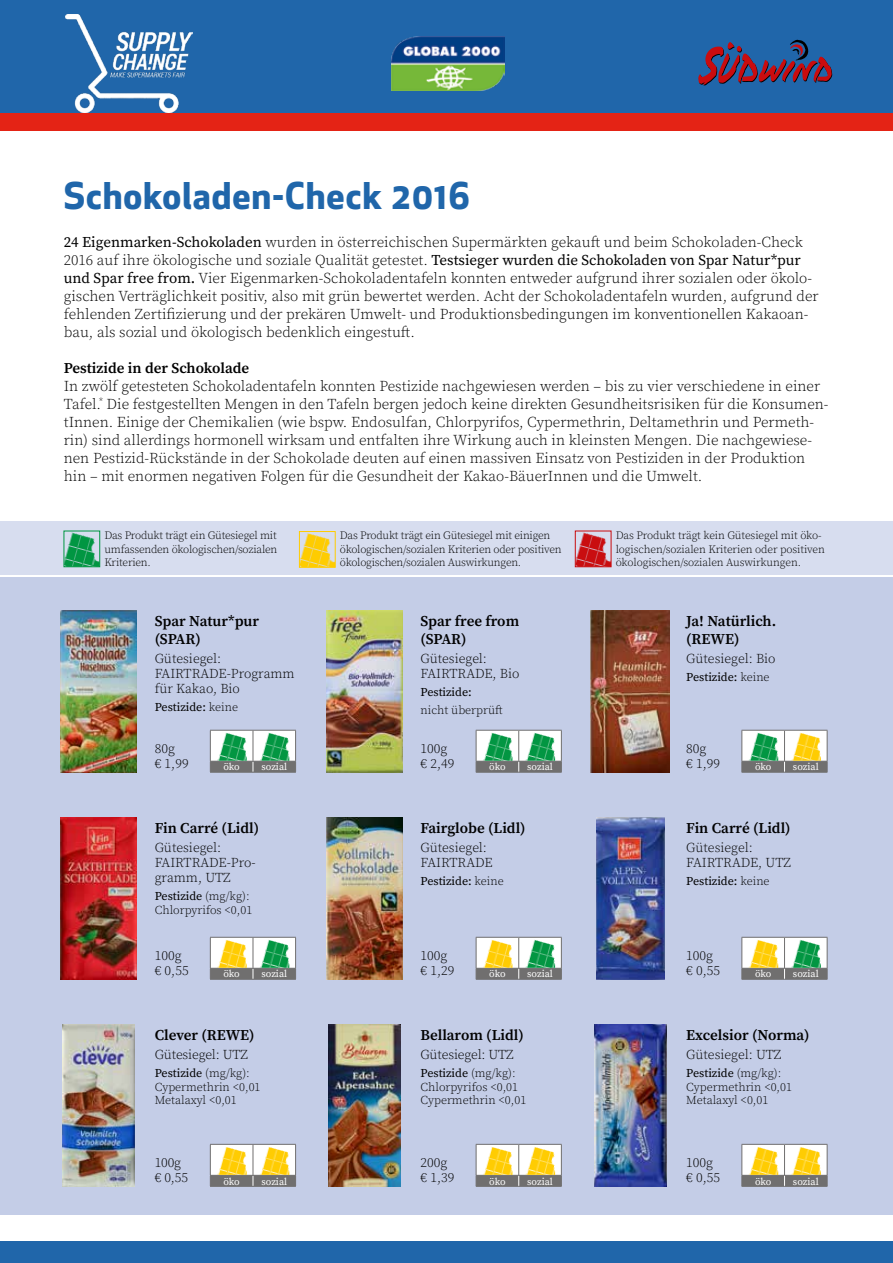
<style>
.page{position:relative;width:893px;height:1263px;background:#fff}
.page>*{position:absolute;margin:0;border:0;box-sizing:border-box;transform-origin:0 0}
.t1{font:700 36px "Apex New";letter-spacing:.025em;color:#2066aa}
.t2{font:300 15px/18px "Source Serif Pro";color:#000}
.t3{font:600 15px/18px "Source Serif Pro";color:#000}
.t4{font:300 13.5px/15px "Source Serif Pro";color:#000}
.t5{font:300 12px/13.5px "Source Serif Pro";color:#000}
.t6{font:12px "Source Serif Pro";color:#000}
.t7{font:300 11.25px/13.5px "Source Serif Pro";letter-spacing:-.02em;color:#000}
.t8{font:10.2px "Source Serif Pro";color:#fff}
.s1{font-weight:400}
.s2{font-weight:300}
</style>
<div class="page">
<div style="left:0;top:521px;width:893px;height:54px;background:#d7ddef"></div>
<div style="left:0;top:578px;width:893px;height:637px;background:#c4cde7"></div>
<div style="left:0;top:1242px;width:893px;height:21px;background:#2066aa"></div>
<img style="left:301px;top:533px;width:33px;height:33px">
<div style="left:299px;top:531px;width:37px;height:37px;border:1px solid #fc0"></div>
<img style="left:577px;top:533px;width:32px;height:32px">
<div style="left:575px;top:531px;width:36px;height:36px;border:1px solid #c90c0f"></div>
<img style="left:66px;top:533px;width:32px;height:32px">
<div style="left:64px;top:531px;width:36px;height:36px;border:1px solid #009641"></div>
<img style="left:60px;top:611px;width:77px;height:161px">
<svg style="left:210px;top:730px;width:86px;height:42px;background:#a8a8a8"></svg>
<hr style="left:210px;top:772px;width:43px;height:1px;background:#706f6f">
<hr style="left:253px;top:772px;width:43px;height:1px;background:#706f6f">
<img style="left:217px;top:731px;width:30px;height:30px">
<img style="left:259px;top:731px;width:30px;height:30px">
<img style="left:60px;top:818px;width:77px;height:161px">
<svg style="left:210px;top:937px;width:86px;height:42px;background:#a8a8a8"></svg>
<hr style="left:210px;top:979px;width:43px;height:1px;background:#706f6f">
<hr style="left:253px;top:979px;width:43px;height:1px;background:#706f6f">
<img style="left:217px;top:938px;width:30px;height:30px">
<img style="left:259px;top:938px;width:30px;height:30px">
<img style="left:62px;top:1025px;width:73px;height:161px">
<svg style="left:210px;top:1144px;width:86px;height:42px;background:#a8a7a8"></svg>
<hr style="left:210px;top:1186px;width:43px;height:1px;background:#706f6f">
<hr style="left:253px;top:1186px;width:43px;height:1px;background:#706f6f">
<img style="left:217px;top:1145px;width:30px;height:30px">
<img style="left:259px;top:1145px;width:30px;height:30px">
<img style="left:326px;top:611px;width:77px;height:161px">
<svg style="left:476px;top:730px;width:86px;height:42px;background:#a9a8a8"></svg>
<hr style="left:476px;top:772px;width:43px;height:1px;background:#706f6f">
<hr style="left:519px;top:772px;width:43px;height:1px;background:#706f6f">
<img style="left:482px;top:731px;width:30px;height:30px">
<img style="left:525px;top:731px;width:30px;height:30px">
<img style="left:326px;top:818px;width:77px;height:161px">
<svg style="left:476px;top:937px;width:86px;height:42px;background:#a9a8a8"></svg>
<hr style="left:476px;top:979px;width:43px;height:1px;background:#706f6f">
<hr style="left:519px;top:979px;width:43px;height:1px;background:#706f6f">
<img style="left:482px;top:938px;width:30px;height:30px">
<img style="left:525px;top:938px;width:30px;height:30px">
<img style="left:328px;top:1025px;width:73px;height:161px">
<svg style="left:476px;top:1144px;width:86px;height:42px;background:#a8a8a8"></svg>
<hr style="left:476px;top:1186px;width:43px;height:1px;background:#706f6f">
<hr style="left:519px;top:1186px;width:43px;height:1px;background:#706f6f">
<img style="left:482px;top:1145px;width:30px;height:30px">
<img style="left:525px;top:1145px;width:30px;height:30px">
<img style="left:591px;top:611px;width:79px;height:161px">
<svg style="left:741px;top:730px;width:87px;height:42px;background:#a9a8a9"></svg>
<hr style="left:741px;top:772px;width:43px;height:1px;background:#706f6f">
<hr style="left:784px;top:772px;width:43px;height:1px;background:#706f6f">
<img style="left:748px;top:731px;width:30px;height:30px">
<img style="left:791px;top:731px;width:30px;height:30px">
<img style="left:596px;top:818px;width:68px;height:161px">
<svg style="left:741px;top:937px;width:87px;height:42px;background:#a9a8a9"></svg>
<hr style="left:741px;top:979px;width:43px;height:1px;background:#706f6f">
<hr style="left:784px;top:979px;width:43px;height:1px;background:#706f6f">
<img style="left:748px;top:938px;width:30px;height:30px">
<img style="left:791px;top:938px;width:30px;height:30px">
<img style="left:594px;top:1025px;width:72px;height:161px">
<svg style="left:741px;top:1144px;width:87px;height:42px;background:#a8a8a8"></svg>
<hr style="left:741px;top:1186px;width:43px;height:1px;background:#706f6f">
<hr style="left:784px;top:1186px;width:43px;height:1px;background:#706f6f">
<img style="left:748px;top:1145px;width:30px;height:30px">
<img style="left:791px;top:1145px;width:30px;height:30px">
<div style="left:0;top:0;width:893px;height:113px;background:#2066aa"></div>
<img style="left:65px;top:15px;width:128px;height:97px">
<div style="left:0;top:113px;width:893px;height:17px;background:#e42315"></div>
<svg style="left:698px;top:40px;width:134px;height:45px"></svg>
<img style="left:391px;top:37px;width:113px;height:53px">
<h1 class="t1" style="left:64px;top:170px;width:408px">Schokoladen-Check 2016</h1>
<p class="t2" style="left:64px;top:234px;width:756px"><span class="s1">24 Eigenmarken-Schokoladen</span> wurden in österreichischen Supermärkten gekauft und beim Schokoladen-Check 2016 auf ihre ökologische und soziale Qualität getestet. <span class="s1">Testsieger wurden die Schokoladen von Spar Natur*pur und Spar free from.</span> Vier Eigenmarken-Schokoladentafeln konnten entweder aufgrund ihrer sozialen oder ökolo&shy;gischen Verträglichkeit positiv, also mit grün bewertet werden. Acht der Schokoladentafeln wurden, aufgrund der fehlenden Zertifizierung und der prekären Umwelt- und Produktionsbedingungen im konventionellen Kakaoan&shy;bau, als sozial und ökologisch bedenklich eingestuft.</p>
<p class="t3" style="left:64px;top:360px;width:187px">Pestizide in der Schokolade</p>
<p class="t2" style="left:64px;top:378px;width:766px">In zwölf getesteten Schokoladentafeln konnten Pestizide nachgewiesen werden – bis zu vier verschiedene in einer Tafel.<sup>*</sup> Die festgestellten Mengen in den Tafeln bergen jedoch keine direkten Gesundheitsrisiken für die Konsumen&shy;tInnen. Einige der Chemikalien (wie bspw. Endosulfan, Chlorpyrifos, Cypermethrin, Deltamethrin und Permeth&shy;rin) sind allerdings hormonell wirksam und entfalten ihre Wirkung auch in kleinsten Mengen. Die nachgewiese&shy;nen Pestizid-Rückstände in der Schokolade deuten auf einen massiven Einsatz von Pestiziden in der Produktion hin – mit enormen negativen Folgen für die Gesundheit der Kakao-BäuerInnen und die Umwelt.</p>
<p class="t7" style="left:104px;top:529px;width:175px;text-align:justify">Das Produkt trägt ein Gütesiegel mit umfassenden ökologischen/sozialen Kriterien.</p>
<p class="t7" style="left:340px;top:529px;width:223px">Das Produkt trägt ein Gütesiegel mit einigen ökologischen/sozialen Kriterien oder positiven ökologischen/sozialen Auswirkungen.</p>
<p class="t7" style="left:616px;top:529px;width:211px">Das Produkt trägt kein Gütesiegel mit öko&shy;logischen/sozialen Kriterien oder positiven ökologischen/sozialen Auswirkungen.</p>
<p class="t3" style="left:155px;top:612px;width:106px">Spar Natur*pur (SPAR)</p>
<p class="t4" style="left:155px;top:652px;width:141px">Gütesiegel:<br>FAIRTRADE-Programm für Kakao, Bio</p>
<p class="t6" style="left:155px;top:700px;width:85px">Pestizide: <span class="s2">keine</span></p>
<p class="t4" style="left:155px;top:741px;width:35px">80g<br>€ 1,99</p>
<p class="t8" style="left:223px;top:761px;width:18px">öko</p>
<p class="t8" style="left:261px;top:761px;width:27px">sozial</p>
<p class="t3" style="left:420px;top:612px;width:100px">Spar free from (SPAR)</p>
<p class="t4" style="left:420px;top:652px;width:100px">Gütesiegel:<br>FAIRTRADE, Bio</p>
<p class="t6" style="left:420px;top:685px;width:53px">Pestizide:</p>
<p class="t5" style="left:420px;top:703px;width:84px">nicht überprüft</p>
<p class="t4" style="left:420px;top:741px;width:35px">100g € 2,49</p>
<p class="t8" style="left:489px;top:761px;width:18px">öko</p>
<p class="t8" style="left:527px;top:761px;width:27px">sozial</p>
<p class="t3" style="left:686px;top:612px;width:91px">Ja! Natürlich. (REWE)</p>
<p class="t4" style="left:686px;top:652px;width:91px">Gütesiegel: Bio</p>
<p class="t6" style="left:686px;top:670px;width:85px">Pestizide: <span class="s2">keine</span></p>
<p class="t4" style="left:686px;top:741px;width:35px">80g<br>€ 1,99</p>
<p class="t8" style="left:755px;top:761px;width:18px">öko</p>
<p class="t8" style="left:793px;top:761px;width:27px">sozial</p>
<p class="t3" style="left:155px;top:820px;width:106px">Fin Carré (Lidl)</p>
<p class="t4" style="left:155px;top:841px;width:102px">Gütesiegel:<br>FAIRTRADE-Pro&shy;gramm, UTZ</p>
<p class="t5" style="left:155px;top:890px;width:99px"><span class="s1">Pestizide</span> (mg/kg):<br>Chlorpyrifos &lt;0,01</p>
<p class="t4" style="left:155px;top:948px;width:35px">100g € 0,55</p>
<p class="t8" style="left:223px;top:968px;width:18px">öko</p>
<p class="t8" style="left:261px;top:968px;width:27px">sozial</p>
<p class="t3" style="left:420px;top:820px;width:107px">Fairglobe (Lidl)</p>
<p class="t4" style="left:420px;top:841px;width:73px">Gütesiegel:<br>FAIRTRADE</p>
<p class="t6" style="left:420px;top:874px;width:85px">Pestizide: <span class="s2">keine</span></p>
<p class="t3" style="left:686px;top:820px;width:106px">Fin Carré (Lidl)</p>
<p class="t4" style="left:686px;top:841px;width:106px">Gütesiegel:<br>FAIRTRADE, UTZ</p>
<p class="t6" style="left:686px;top:874px;width:85px">Pestizide: <span class="s2">keine</span></p>
<p class="t4" style="left:420px;top:948px;width:35px">100g € 1,29</p>
<p class="t8" style="left:489px;top:968px;width:18px">öko</p>
<p class="t8" style="left:527px;top:968px;width:27px">sozial</p>
<p class="t4" style="left:686px;top:948px;width:35px">100g € 0,55</p>
<p class="t8" style="left:755px;top:968px;width:18px">öko</p>
<p class="t8" style="left:793px;top:968px;width:27px">sozial</p>
<p class="t3" style="left:155px;top:1027px;width:101px">Clever (REWE)</p>
<p class="t4" style="left:155px;top:1048px;width:95px">Gütesiegel: UTZ</p>
<p class="t5" style="left:155px;top:1067px;width:107px"><span class="s1">Pestizide</span> (mg/kg):<br>Cypermethrin &lt;0,01<br>Metalaxyl &lt;0,01</p>
<p class="t3" style="left:420px;top:1027px;width:105px">Bellarom (Lidl)</p>
<p class="t4" style="left:420px;top:1048px;width:95px">Gütesiegel: UTZ</p>
<p class="t5" style="left:420px;top:1067px;width:107px"><span class="s1">Pestizide</span> (mg/kg):<br>Chlorpyrifos &lt;0,01<br>Cypermethrin &lt;0,01</p>
<p class="t3" style="left:686px;top:1027px;width:125px">Excelsior (Norma)</p>
<p class="t4" style="left:686px;top:1048px;width:97px">Gütesiegel: UTZ</p>
<p class="t5" style="left:686px;top:1067px;width:107px"><span class="s1">Pestizide</span> (mg/kg):<br>Cypermethrin &lt;0,01<br>Metalaxyl &lt;0,01</p>
<p class="t4" style="left:155px;top:1155px;width:35px">100g € 0,55</p>
<p class="t8" style="left:223px;top:1175px;width:18px">öko</p>
<p class="t8" style="left:261px;top:1175px;width:27px">sozial</p>
<p class="t4" style="left:420px;top:1155px;width:35px">200g € 1,39</p>
<p class="t8" style="left:489px;top:1175px;width:18px">öko</p>
<p class="t8" style="left:527px;top:1175px;width:27px">sozial</p>
<p class="t4" style="left:686px;top:1155px;width:35px">100g € 0,55</p>
<p class="t8" style="left:755px;top:1175px;width:18px">öko</p>
<p class="t8" style="left:793px;top:1175px;width:27px">sozial</p>
</div>
